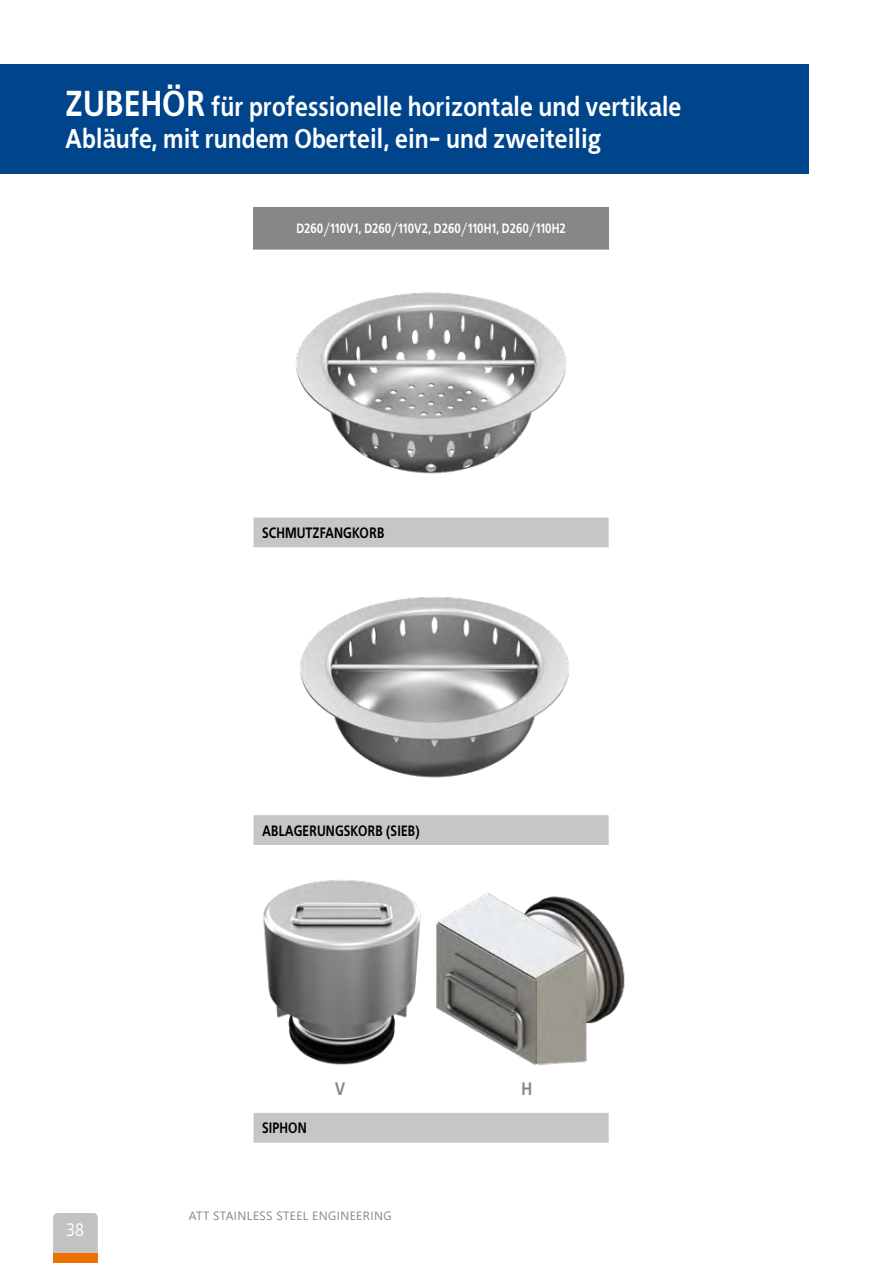
<style>
.page{position:relative;width:893px;height:1263px;background:#fff}
.page>*{position:absolute;margin:0;border:0;box-sizing:border-box;transform-origin:0 0}
.t1{font:700 27px/32.4px "EFN Bureau";color:#fff}
.t2{font:18px "EFN Bureau";color:#fff}
.t3{font:700 18px "EFN Bureau";color:#878787}
.t4{font:700 15px "EFN Bureau";color:#000;scale:.96 1}
.t5{font:700 13.5px "EFN Bureau";color:#fff;scale:.96 1}
.t6{font:12px "Segoe UI";letter-spacing:.035em;color:#878787}
.s1{font-size:36px}
</style>
<div class="page">
<svg style="left:53px;top:1213px;width:45px;height:41px;background:#c3c0be"></svg>
<div style="left:53px;top:1254px;width:45px;height:9px;background:#ee7203"></div>
<div style="left:0;top:64px;width:808px;height:110px;background:#00458b"></div>
<div style="left:254px;top:207px;width:355px;height:43px;background:#878787"></div>
<svg style="left:254px;top:517px;width:355px;height:626px"></svg>
<img style="left:263px;top:879px;width:149px;height:188px">
<img style="left:296px;top:593px;width:276px;height:189px">
<img style="left:296px;top:292px;width:271px;height:182px">
<img style="left:412px;top:873px;width:213px;height:203px">
<p class="t1" style="left:65px;top:88px;width:618px"><span class="s1">ZUBEHÖR</span> für professionelle horizontale und vertikale<br>Abläufe, mit rundem Oberteil, ein- und zweiteilig</p>
<p class="t5" style="left:296px;top:218px;width:282px">D260/110V1, D260/110V2, D260/110H1, D260/110H2</p>
<p class="t4" style="left:262px;top:521px;width:129px">SCHMUTZFANGKORB</p>
<p class="t4" style="left:262px;top:819px;width:166px">ABLAGERUNGSKORB (SIEB)</p>
<p class="t4" style="left:262px;top:1116px;width:48px">SIPHON</p>
<p class="t3" style="left:335px;top:1075px;width:12px">V</p>
<p class="t3" style="left:521px;top:1075px;width:12px">H</p>
<p class="t2" style="left:67px;top:1217px;width:19px">38</p>
<p class="t6" style="left:189px;top:1204px;width:204px">ATT STAINLESS STEEL ENGINEERING</p>
</div>
